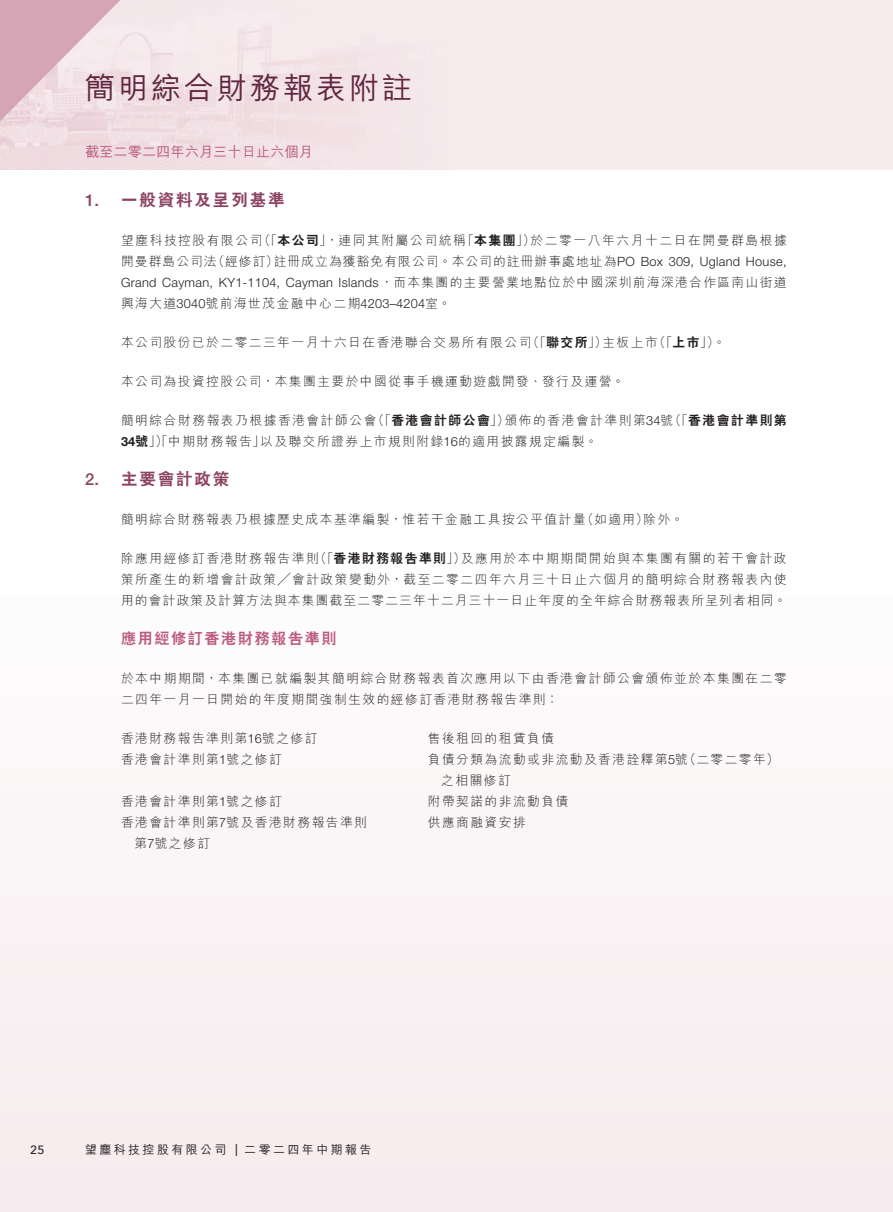
<style>
.page{position:relative;width:893px;height:1212px;background:#fff}
.page>*{position:absolute;margin:0;border:0;box-sizing:border-box;transform-origin:0 0}
.t1{font:500 30px "M Hei HK";letter-spacing:.1em;color:#60263f}
._03_H1{font:800 16.5px "C Hei 2 HK";letter-spacing:.115em;color:#8c4361}
._03_H1-2{font:500 16.5px "Helvetica Neue LT Std";color:#8c4361}
._04___H2{font:800 15px "C Hei 2 HK";letter-spacing:.115em;color:#bb5b81}
.t2{font:500 14.25px "M Hei HK";color:#bb5b81}
._01_Body_Text{font:300 12.75px/21px "M Hei HK";letter-spacing:.115em;color:#231f20}
._01_Body_Text-2{font:300 12.75px "M Hei HK";letter-spacing:.085em;color:#231f20}
._01_Body_Text-3{font:800 12.75px "C Hei 2 HK";letter-spacing:.12em;color:#231f20}
.t3{font:500 12px "M Hei HK";letter-spacing:.2em;color:#231f20}
.t4{font:500 12px "Avenir Next";color:#231f20}
.s1{font-family:"C Hei 2 HK";font-weight:800}
.s2{font-family:"Helvetica Neue LT Std"}
.s3{font-family:"M Hei HK";font-weight:300}
.s4{font-family:"Helvetica Neue LT Std";font-weight:700}
</style>
<div class="page">
<div style="left:0;top:468px;width:893px;height:744px;background:#faf6f7"></div>
<img style="left:0;top:0;width:893px;height:169px">
<h1 class="t1" style="left:85px;top:66px;width:328px">簡明綜合財務報表附註</h1>
<p class="t2" style="left:85px;top:142px;width:229px">截至二零二四年六月三十日止六個月</p>
<p class="_03_H1" style="left:121px;top:189px;width:165px">一般資料及呈列基準</p>
<p class="_03_H1-2" style="left:85px;top:190px;width:15px">1.</p>
<p class="_01_Body_Text" style="left:461px;top:229px;width:75px">「<span class="s1">本集團</span>」）</p>
<p class="_01_Body_Text" style="left:258px;top:229px;width:209px">（「<span class="s1">本公司</span>，」連同其附屬公司統稱</p>
<p class="_01_Body_Text" style="left:531px;top:229px;width:258px">於二零一八年六月十二日在開曼群島根據</p>
<p class="_01_Body_Text" style="left:121px;top:229px;width:143px">望塵科技控股有限公司</p>
<p class="_03_H1-2" style="left:85px;top:469px;width:15px">2.</p>
<p class="_01_Body_Text-2" style="left:274px;top:252px;width:514px">註冊成立為獲豁免有限公司。本公司的註冊辦事處地址為<span class="s2">PO Box 309, Ugland House,</span></p>
<p class="_01_Body_Text" style="left:212px;top:250px;width:68px">（經修訂）</p>
<p class="_01_Body_Text" style="left:121px;top:250px;width:667px">開曼群島公司法<br><span class="s2">Grand Cayman, KY1-1104, Cayman Islands</span>，而本集團的主要營業地點位於中國深圳前海深港合作區南山街道興海大道<span class="s2">3040</span>號前海世茂金融中心二期<span class="s2">4203–4204</span>室。</p>
<p class="_01_Body_Text" style="left:653px;top:331px;width:74px">（「<span class="s1">上市</span> 。(「</p>
<p class="_01_Body_Text" style="left:527px;top:331px;width:82px">（「<span class="s1">聯交所</span>」）</p>
<p class="_01_Body_Text" style="left:121px;top:331px;width:412px">本公司股份已於二零二三年一月十六日在香港聯合交易所有限公司</p>
<p class="_01_Body_Text" style="left:121px;top:370px;width:505px">本公司為投資控股公司，本集團主要於中國從事手機運動遊戲開發、發行及運營。</p>
<p class="_01_Body_Text" style="left:602px;top:331px;width:57px">主板上市</p>
<p class="_01_Body_Text" style="left:260px;top:409px;width:339px;text-indent:-139px">簡明綜合財務報表乃根據香港會計師公會<br>以及聯交所證券上市規則附錄<span class="s2">16</span>的適用披露規定編製。</p>
<p class="_01_Body_Text-3" style="left:372px;top:412px;width:139px"><span class="s3">（「</span>香港會計師公會<span class="s3">」）</span></p>
<p class="_01_Body_Text-3" style="left:669px;top:412px;width:119px"><span class="s3">（「</span>香港會計準則第</p>
<p class="_01_Body_Text" style="left:505px;top:409px;width:170px">頒佈的香港會計準則第<span class="s2">34</span>號</p>
<p class="_01_Body_Text" style="left:121px;top:430px;width:145px"><span class="s4">34</span><span class="s1">號</span>」）「中期財務報告」</p>
<p class="_03_H1" style="left:121px;top:468px;width:110px">主要會計政策</p>
<p class="_01_Body_Text" style="left:581px;top:508px;width:69px">（如適用）</p>
<p class="_01_Body_Text" style="left:121px;top:508px;width:466px">簡明綜合財務報表乃根據歷史成本基準編製，惟若干金融工具按公平值計量</p>
<p class="_01_Body_Text" style="left:461px;top:547px;width:327px">及應用於本中期期間開始與本集團有關的若干會計政</p>
<p class="_01_Body_Text" style="left:644px;top:508px;width:41px">除外。</p>
<p class="_01_Body_Text-3" style="left:314px;top:550px;width:153px"><span class="s3">（「</span>香港財務報告準則<span class="s3">」）</span></p>
<p class="_01_Body_Text" style="left:121px;top:547px;width:667px">除應用經修訂香港財務報告準則<br>策所產生的新增會計政策╱會計政策變動外，截至二零二四年六月三十日止六個月的簡明綜合財務報表內使用的會計政策及計算方法與本集團截至二零二三年十二月三十一日止年度的全年綜合財務報表所呈列者相同。</p>
<p class="_04___H2" style="left:121px;top:628px;width:217px">應用經修訂香港財務報告準則</p>
<p class="_01_Body_Text" style="left:121px;top:667px;width:667px">於本中期期間，本集團已就編製其簡明綜合財務報表首次應用以下由香港會計師公會頒佈並於本集團在二零二四年一月一日開始的年度期間強制生效的經修訂香港財務報告準則‥</p>
<p class="_01_Body_Text" style="left:428px;top:727px;width:128px">售後租回的租賃負債</p>
<p class="_01_Body_Text" style="left:121px;top:727px;width:198px">香港財務報告準則第<span class="s2">16</span>號之修訂</p>
<p class="_01_Body_Text" style="left:121px;top:748px;width:162px">香港會計準則第<span class="s2">1</span>號之修訂</p>
<p class="_01_Body_Text" style="left:683px;top:748px;width:97px">（二零二零年(</p>
<p class="_01_Body_Text" style="left:428px;top:748px;width:262px">負債分類為流動或非流動及香港詮釋第號<span class="s2">5</span></p>
<p class="_01_Body_Text" style="left:441px;top:769px;width:71px">之相關修訂</p>
<p class="_01_Body_Text" style="left:428px;top:790px;width:142px">附帶契諾的非流動負債</p>
<p class="_01_Body_Text" style="left:121px;top:790px;width:162px">香港會計準則第<span class="s2">1</span>號之修訂</p>
<p class="_01_Body_Text" style="left:135px;top:811px;width:234px;text-indent:-14px">香港會計準則第<span class="s2">7</span>號及香港財務報告準則第<span class="s2">7</span>號之修訂</p>
<p class="_01_Body_Text" style="left:428px;top:811px;width:99px">供應商融資安排</p>
<p class="t4" style="left:30px;top:1139px;width:16px">25</p>
<p class="t3" style="left:85px;top:1141px;width:143px">望塵科技控股有限公司</p>
<p class="t4" style="left:235px;top:1138px;width:4px">|</p>
<p class="t3" style="left:244px;top:1141px;width:129px">二零二四年中期報告</p>
</div>
